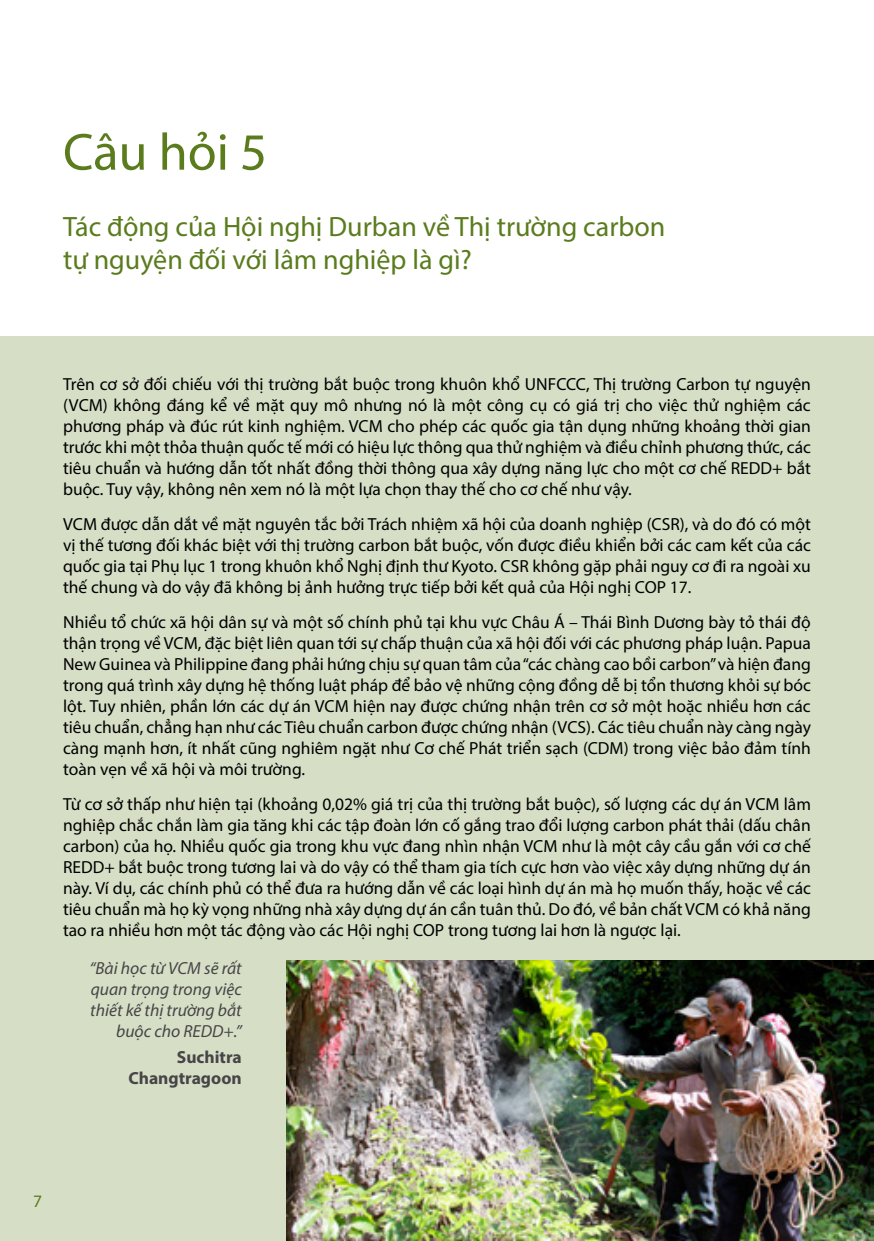
<style>
.page{position:relative;width:874px;height:1241px;background:#fff}
.page>*{position:absolute;margin:0;border:0;box-sizing:border-box;transform-origin:0 0}
.t1{font:52.5px "Myriad Pro";color:#5a7c1d}
.t2{font:28px/33.6px "Myriad Pro";color:#5a7c1d}
.t3{font:17.5px/21px "Myriad Pro";color:#000;text-align:justify}
.t4{font:italic 17.5px/21px "Myriad Pro";color:#464547;text-align:right}
.t5{font:700 17.5px/21px "Myriad Pro";color:#464547;text-align:right}
.t6{font:17.5px "Myriad Pro";color:#5a7c1d}
</style>
<div class="page">
<div style="left:0;top:336px;width:873px;height:904px;background:#d6dec6"></div>
<img style="left:286px;top:960px;width:587px;height:280px">
<h1 class="t1" style="left:63px;top:120px;width:205px">Câu hỏi 5</h1>
<h2 class="t2" style="left:63px;top:209px;width:603px">Tác động của Hội nghị Durban về Thị trường carbon tự nguyện đối với lâm nghiệp là gì?</h2>
<p class="t3" style="left:63px;top:373px;width:749px">Trên cơ sở đối chiếu với thị trường bắt buộc trong khuôn khổ UNFCCC, Thị trường Carbon tự nguyện (VCM) không đáng kể về mặt quy mô nhưng nó là một công cụ có giá trị cho việc thử nghiệm các phương pháp và đúc rút kinh nghiệm. VCM cho phép các quốc gia tận dụng những khoảng thời gian trước khi một thỏa thuận quốc tế mới có hiệu lực thông qua thử nghiệm và điều chỉnh phương thức, các tiêu chuẩn và hướng dẫn tốt nhất đồng thời thông qua xây dựng năng lực cho một cơ chế REDD+ bắt buộc. Tuy vậy, không nên xem nó là một lựa chọn thay thế cho cơ chế như vậy.</p>
<p class="t3" style="left:63px;top:513px;width:749px">VCM được dẫn dắt về mặt nguyên tắc bởi Trách nhiệm xã hội của doanh nghiệp (CSR), và do đó có một vị thế tương đối khác biệt với thị trường carbon bắt buộc, vốn được điều khiển bởi các cam kết của các quốc gia tại Phụ lục 1 trong khuôn khổ Nghị định thư Kyoto. CSR không gặp phải nguy cơ đi ra ngoài xu thế chung và do vậy đã không bị ảnh hưởng trực tiếp bởi kết quả của Hội nghị COP 17.</p>
<p class="t3" style="left:63px;top:611px;width:749px">Nhiều tổ chức xã hội dân sự và một số chính phủ tại khu vực Châu Á – Thái Bình Dương bày tỏ thái độ thận trọng về VCM, đặc biệt liên quan tới sự chấp thuận của xã hội đối với các phương pháp luận. Papua New Guinea và Philippine đang phải hứng chịu sự quan tâm của “các chàng cao bồi carbon” và hiện đang trong quá trình xây dựng hệ thống luật pháp để bảo vệ những cộng đồng dễ bị tổn thương khỏi sự bóc lột. Tuy nhiên, phần lớn các dự án VCM hiện nay được chứng nhận trên cơ sở một hoặc nhiều hơn các tiêu chuẩn, chẳng hạn như các Tiêu chuẩn carbon được chứng nhận (VCS). Các tiêu chuẩn này càng ngày càng mạnh hơn, ít nhất cũng nghiêm ngặt như Cơ chế Phát triển sạch (CDM) trong việc bảo đảm tính toàn vẹn về xã hội và môi trường.</p>
<p class="t3" style="left:63px;top:793px;width:749px">Từ cơ sở thấp như hiện tại (khoảng 0,02% giá trị của thị trường bắt buộc), số lượng các dự án VCM lâm nghiệp chắc chắn làm gia tăng khi các tập đoàn lớn cố gắng trao đổi lượng carbon phát thải (dấu chân carbon) của họ. Nhiều quốc gia trong khu vực đang nhìn nhận VCM như là một cây cầu gắn với cơ chế REDD+ bắt buộc trong tương lai và do vậy có thể tham gia tích cực hơn vào việc xây dựng những dự án này. Ví dụ, các chính phủ có thể đưa ra hướng dẫn về các loại hình dự án mà họ muốn thấy, hoặc về các tiêu chuẩn mà họ kỳ vọng những nhà xây dựng dự án cần tuân thủ. Do đó, về bản chất VCM có khả năng tao ra nhiều hơn một tác động vào các Hội nghị COP trong tương lai hơn là ngược lại.</p>
<p class="t4" style="left:89px;top:957px;width:154px">“Bài học từ VCM sẽ rất quan trọng trong việc thiết kế thị trường bắt buộc cho REDD+.”</p>
<p class="t5" style="left:128px;top:1046px;width:115px">Suchitra<br>Changtragoon</p>
<p class="t6" style="left:33px;top:1190px;width:10px">7</p>
</div>
